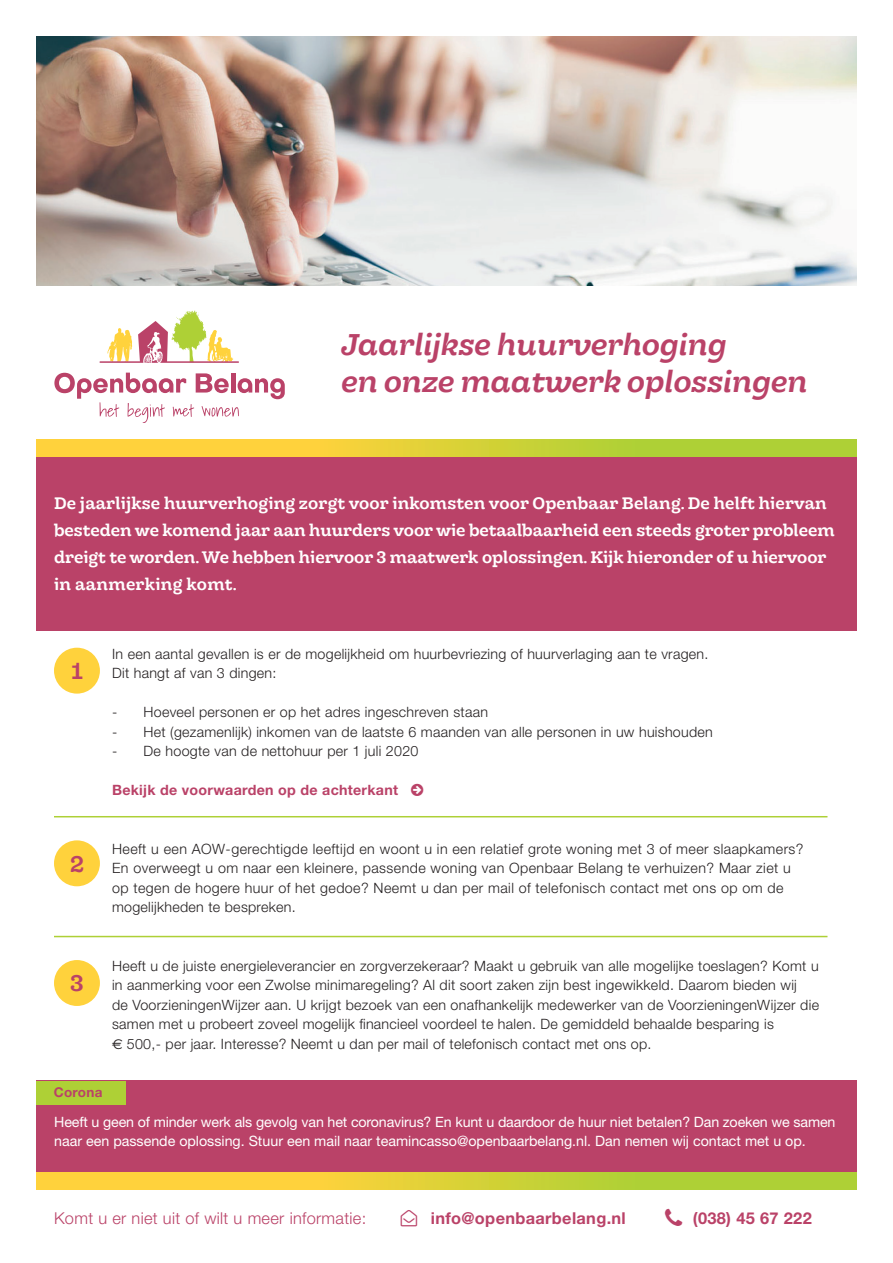
<style>
.page{position:relative;width:893px;height:1263px;background:#fff}
.page>*{position:absolute;margin:0;border:0;box-sizing:border-box;transform-origin:0 0}
.t1{font:italic 700 29.7px/37.5px "Hernandez Niu";color:#ba4268}
.t2{font:700 22.5px "Hernandez Niu";color:#ba4268}
.t3{font:700 16.5px/27px "Hernandez Niu";color:#fff}
.t4{font:300 16.35px "Helvetica Neue";letter-spacing:.02em;color:#ba4268}
.t5{font:700 16.35px "Helvetica Neue";letter-spacing:.02em;color:#ba4268}
.t6{font:300 14.25px/19.5px "Helvetica Neue";letter-spacing:.02em;color:#231f20}
.t7{font:14.25px/19.5px "Helvetica Neue";letter-spacing:-.005em;color:#fff}
.t8{font:700 14.25px "Helvetica Neue";letter-spacing:.02em;color:#ba4268}
.t9{font:700 13.5px "Helvetica Neue";letter-spacing:.02em;color:#ba4268}
.s1{font-family:"Euro Sans";font-weight:400}
</style>
<div class="page">
<div style="left:0;top:1081px;width:893px;height:91px;background:#ba4268"></div>
<div style="left:54px;top:648px;width:46px;height:46px;background:#ffd23c;border-radius:50%"></div>
<div style="left:54px;top:840px;width:46px;height:46px;background:#ffd23c;border-radius:50%"></div>
<div style="left:54px;top:960px;width:46px;height:46px;background:#ffd23c;border-radius:50%"></div>
<div style="left:0;top:448px;width:893px;height:183px;background:#ba4268"></div>
<img style="left:37px;top:37px;width:819px;height:249px">
<svg style="left:37px;top:440px;width:819px;height:17px;background:#d9d138"></svg>
<svg style="left:37px;top:1172px;width:819px;height:17px;background:#d9d138"></svg>
<svg style="left:99px;top:310px;width:140px;height:53px"></svg>
<svg style="left:54px;top:373px;width:231px;height:50px"></svg>
<hr style="left:54px;top:816px;width:773px;height:1px;background:#aed036">
<hr style="left:54px;top:936px;width:773px;height:1px;background:#aed036">
<div style="left:0;top:1081px;width:126px;height:23px;background:#aed036"></div>
<div style="left:0;top:0;width:893px;height:1263px;border:36px solid #fff"></div>
<h1 class="t1" style="left:340px;top:326px;width:468px">Jaarlijkse huurverhoging<br>en onze maatwerk oplossingen</h1>
<p class="t3" style="left:54px;top:490px;width:782px">De jaarlijkse huurverhoging zorgt voor inkomsten voor Openbaar Belang. De helft hiervan besteden we komend jaar aan huurders voor wie betaalbaarheid een steeds groter probleem dreigt te worden. We hebben hiervoor 3 maatwerk oplossingen. Kijk hieronder of u hiervoor in aanmerking komt.</p>
<h2 class="t2" style="left:71px;top:657px;width:13px">1</h2>
<p class="t6" style="left:112px;top:643px;width:598px">In een aantal gevallen is er de mogelijkheid om huurbevriezing of huurverlaging aan te vragen.<br>Dit hangt af van 3 dingen:</p>
<p class="t6" style="left:112px;top:702px;width:378px">- Hoeveel personen er op het adres ingeschreven staan</p>
<p class="t6" style="left:112px;top:721px;width:602px">- Het (gezamenlijk) inkomen van de laatste 6 maanden van alle personen in uw huishouden</p>
<p class="t6" style="left:112px;top:741px;width:308px">- De hoogte van de nettohuur per 1 juli 2020</p>
<p class="t8" style="left:112px;top:781px;width:288px">Bekijk de voorwaarden op de achterkant</p>
<h2 class="t2" style="left:70px;top:850px;width:15px">2</h2>
<p class="t6" style="left:112px;top:838px;width:693px">Heeft u een AOW-gerechtigde leeftijd en woont u in een relatief grote woning met 3 of meer slaapkamers?<br>En overweegt u om naar een kleinere, passende woning van Openbaar Belang te verhuizen? Maar ziet u op tegen de hogere huur of het gedoe? Neemt u dan per mail of telefonisch contact met ons op om de mogelijkheden te bespreken.</p>
<h2 class="t2" style="left:70px;top:969px;width:15px">3</h2>
<p class="t6" style="left:112px;top:955px;width:708px">Heeft u de juiste energieleverancier en zorgverzekeraar? Maakt u gebruik van alle mogelijke toeslagen? Komt u in aanmerking voor een Zwolse minimaregeling? Al dit soort zaken zijn best ingewikkeld. Daarom bieden wij<br>de VoorzieningenWijzer aan. U krijgt bezoek van een onafhankelijk medewerker van de VoorzieningenWijzer die samen met u probeert zoveel mogelijk financieel voordeel te halen. De gemiddeld behaalde besparing is<br><span class="s1">e</span> 500,- per jaar. Interesse? Neemt u dan per mail of telefonisch contact met ons op.</p>
<p class="t9" style="left:54px;top:1083px;width:50px">Corona</p>
<p class="t7" style="left:54px;top:1111px;width:783px">Heeft u geen of minder werk als gevolg van het coronavirus? En kunt u daardoor de huur niet betalen? Dan zoeken we samen naar een passende oplossing. Stuur een mail naar teamincasso@openbaarbelang.nl. Dan nemen wij contact met u op.</p>
<p class="t4" style="left:54px;top:1208px;width:314px">Komt u er niet uit of wilt u meer informatie:</p>
<p class="t5" style="left:401px;top:1208px;width:226px">• info@openbaarbelang.nl</p>
<p class="t5" style="left:693px;top:1208px;width:121px">(038) 45 67 222</p>
</div>
